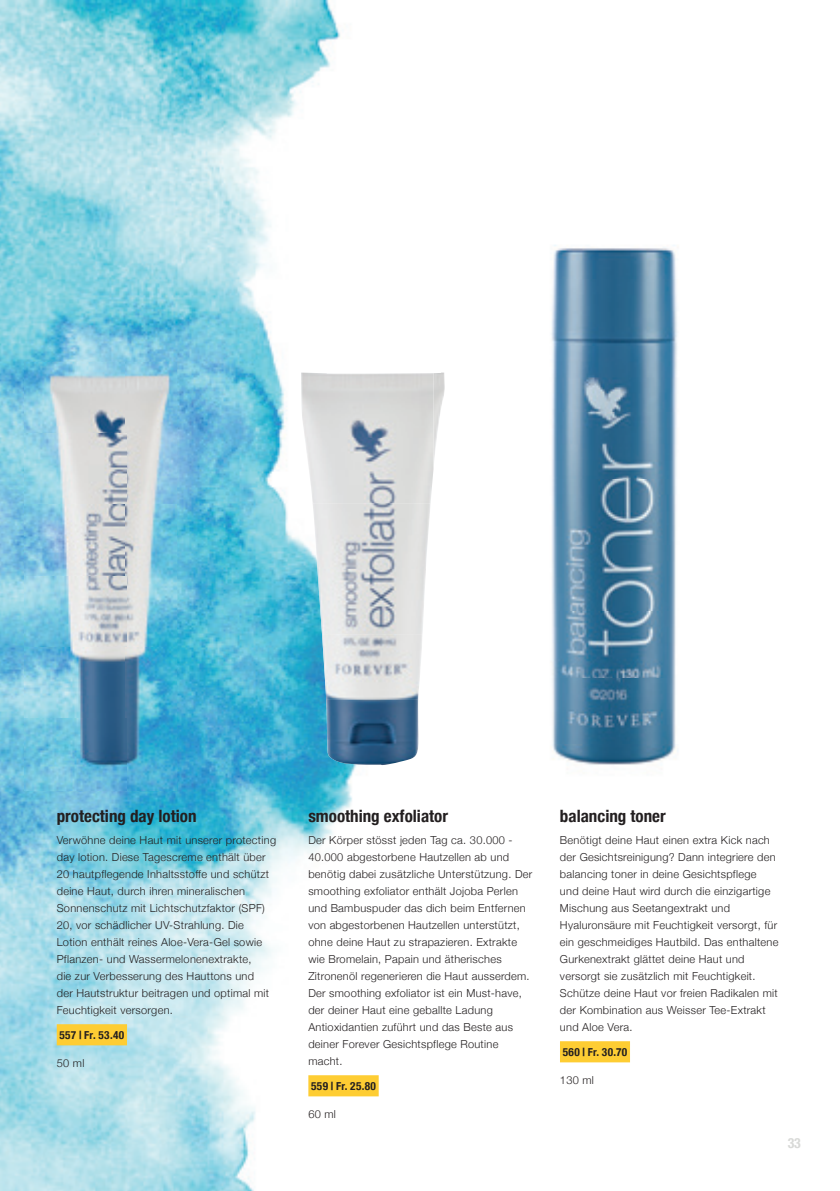
<style>
.page{position:relative;width:840px;height:1191px;background:#fff}
.page>*{position:absolute;margin:0;border:0;box-sizing:border-box;transform-origin:0 0}
.t1{font:700 condensed 17px "Helvetica Neue";color:#231f20}
.t2{font:700 condensed 14px "Helvetica Neue";color:#d8d9d7}
.t3{font:700 condensed 11.2px "Helvetica Neue";letter-spacing:.035em;color:#231f20}
.t4{font:300 11px/17px "Helvetica Neue";letter-spacing:.025em;color:#231f20}
.s1{font-size:11px}
</style>
<div class="page">
<img style="left:0;top:0;width:431px;height:1191px">
<img style="left:433px;top:372px;width:11px;height:97px">
<img style="left:300px;top:372px;width:133px;height:66px">
<img style="left:304px;top:438px;width:129px;height:65px">
<img style="left:312px;top:503px;width:118px;height:66px">
<img style="left:317px;top:569px;width:108px;height:65px">
<img style="left:322px;top:634px;width:100px;height:66px">
<img style="left:326px;top:699px;width:92px;height:66px">
<img style="left:551px;top:245px;width:127px;height:520px">
<img style="left:25px;top:362px;width:151px;height:428px">
<div style="left:57px;top:1024px;width:70px;height:21px;background:#fecd33"></div>
<div style="left:308px;top:1075px;width:70px;height:21px;background:#fecd33"></div>
<div style="left:559px;top:1041px;width:70px;height:21px;background:#fecd33"></div>
<h1 class="t1" style="left:57px;top:801px;width:141px">protecting day lotion</h1>
<p class="t4" style="left:57px;top:831px;width:221px">Verwöhne deine Haut mit unserer protecting day lotion. Diese Tagescreme enthält über 20 hautpflegende Inhaltsstoffe und schützt deine Haut, durch ihren mineralischen Sonnenschutz mit Lichtschutzfaktor (SPF)<br>20, vor schädlicher UV-Strahlung. Die Lotion enthält reines Aloe-Vera-Gel sowie Pflanzen- und Wassermelonenextrakte,<br>die zur Verbesserung des Hauttons und<br>der Hautstruktur beitragen und optimal mit Feuchtigkeit versorgen.</p>
<p class="t3" style="left:59px;top:1025px;width:66px">557 | <span class="s1">Fr</span>. 53.40</p>
<p class="t4" style="left:57px;top:1053px;width:29px">50 ml</p>
<h1 class="t1" style="left:308px;top:801px;width:141px">smoothing exfoliator</h1>
<p class="t4" style="left:308px;top:831px;width:225px">Der Körper stösst jeden Tag ca. 30.000 - 40.000 abgestorbene Hautzellen ab und benötig dabei zusätzliche Unterstützung. Der smoothing exfoliator enthält Jojoba Perlen und Bambuspuder das dich beim Entfernen von abgestorbenen Hautzellen unterstützt, ohne deine Haut zu strapazieren. Extrakte wie Bromelain, Papain und ätherisches Zitronenöl regenerieren die Haut ausserdem.<br>Der smoothing exfoliator ist ein Must-have, der deiner Haut eine geballte Ladung Antioxidantien zuführt und das Beste aus deiner Forever Gesichtspflege Routine macht.</p>
<p class="t3" style="left:311px;top:1076px;width:66px">559 | <span class="s1">Fr</span>. 25.80</p>
<p class="t4" style="left:308px;top:1104px;width:29px">60 ml</p>
<h1 class="t1" style="left:559px;top:801px;width:107px">balancing toner</h1>
<p class="t4" style="left:559px;top:831px;width:220px">Benötigt deine Haut einen extra Kick nach der Gesichtsreinigung? Dann integriere den balancing toner in deine Gesichtspflege<br>und deine Haut wird durch die einzigartige Mischung aus Seetangextrakt und Hyaluronsäure mit Feuchtigkeit versorgt, für ein geschmeidiges Hautbild. Das enthaltene Gurkenextrakt glättet deine Haut und versorgt sie zusätzlich mit Feuchtigkeit.<br>Schütze deine Haut vor freien Radikalen mit der Kombination aus Weisser Tee-Extrakt und Aloe Vera.</p>
<p class="t3" style="left:562px;top:1042px;width:66px">560 | <span class="s1">Fr</span>. 30.70</p>
<p class="t4" style="left:559px;top:1070px;width:35px">130 ml</p>
<p class="t2" style="left:787px;top:1131px;width:15px">33</p>
</div>
